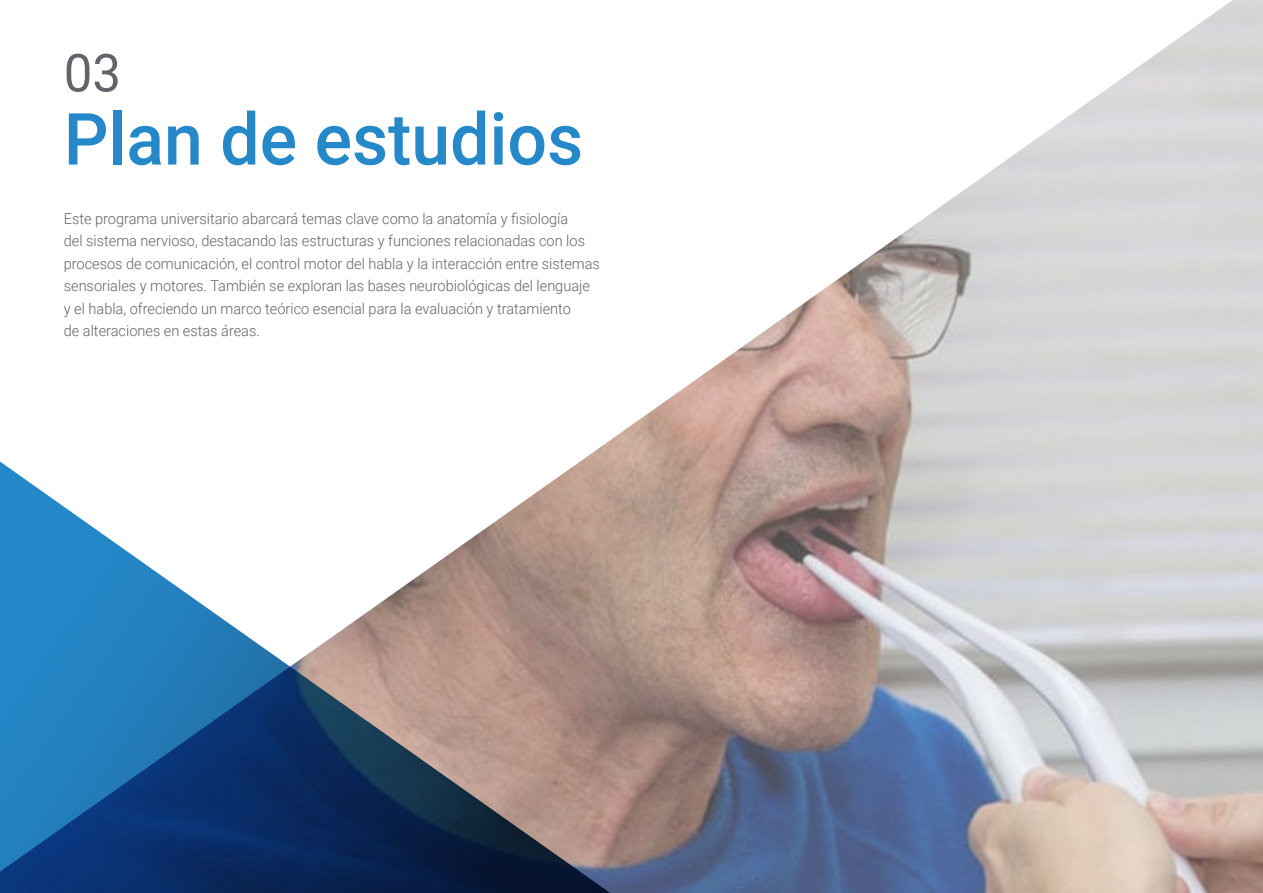
<style>
.page{position:relative;width:1263px;height:893px;background:#fff}
.page>*{position:absolute;margin:0;border:0;box-sizing:border-box;transform-origin:0 0}
.t1{font:500 72px "Roboto";color:#2488c9}
.t2{font:52.5px "Roboto";color:#61646a}
.t3{font:300 15px/22.5px "Roboto";color:#61646a}
</style>
<div class="page">
<img style="left:602px;top:0;width:661px;height:893px">
<svg style="left:0;top:446px;width:640px;height:447px"></svg>
<h2 class="t2" style="left:64px;top:36px;width:59px">03</h2>
<h1 class="t1" style="left:64px;top:89px;width:521px">Plan de estudios</h1>
<p class="t3" style="left:64px;top:207px;width:538px">Este programa universitario abarcará temas clave como la anatomía y fisiología<br>del sistema nervioso, destacando las estructuras y funciones relacionadas con los procesos de comunicación, el control motor del habla y la interacción entre sistemas sensoriales y motores. También se exploran las bases neurobiológicas del lenguaje y el habla, ofreciendo un marco teórico esencial para la evaluación y tratamiento<br>de alteraciones en estas áreas.</p>
</div>
